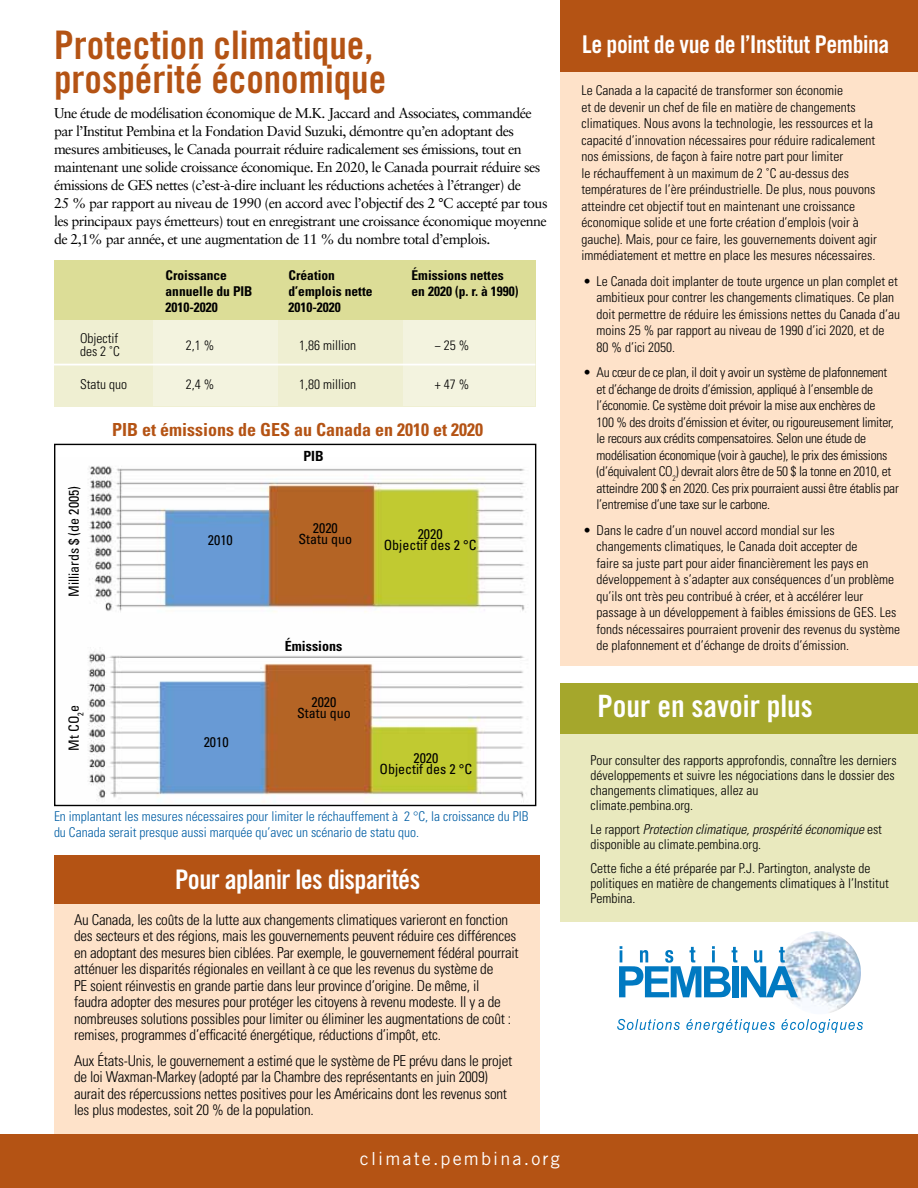
<style>
.page{position:relative;width:918px;height:1188px;background:#fff}
.page>*{position:absolute;margin:0;border:0;box-sizing:border-box;transform-origin:0 0}
.t1{font:39.3px "Trade Gothic Bold Cond Twenty";color:#b45314}
.t2{font:30.75px "Trade Gothic Bold Cond Twenty";color:#fff}
.t3{font:27px "Trade Gothic Bold Cond Twenty";letter-spacing:-.02em;color:#fff}
.t4{font:24.45px "Trade Gothic Bold Cond Twenty";letter-spacing:-.02em;color:#fff}
.t5{font:700 condensed 18px "Univers";color:#b45314}
.t6{font:18px "Trade Gothic";letter-spacing:.12em;color:#fff}
.t7{font:300 condensed 15px/16.5px "Univers";letter-spacing:-.015em;color:#000}
.t8{font:14.25px/18px "Sabon";letter-spacing:-.04em;color:#000}
.t9{font:condensed 13.95px/11.2px "Univers";color:#000;text-align:center}
.t10{font:700 condensed 13.95px "Univers";color:#000}
.t11{font:300 condensed 13.5px/16.5px "Univers";color:#000}
.t12{font:300 condensed 13.5px/16.5px "Univers";letter-spacing:-.02em;color:#000}
.t13{font:300 condensed 13.5px/16.2px "Univers";color:#005ea4}
.t14{font:700 condensed 13.5px "Univers";color:#000}
.s1{font-size:15px}
.s2{font-style:italic}
</style>
<div class="page">
<div style="left:54px;top:892px;width:486px;height:242px;background:#fee2c9"></div>
<div style="left:561px;top:47px;width:357px;height:619px;background:#fee2c9"></div>
<div style="left:561px;top:0;width:357px;height:72px;background:#b45314"></div>
<div style="left:0;top:1134px;width:918px;height:54px;background:#b45314"></div>
<div style="left:561px;top:725px;width:357px;height:197px;background:#e9e9be"></div>
<div style="left:561px;top:683px;width:357px;height:51px;background:#a5a72c"></div>
<div style="left:54px;top:272px;width:481px;height:135px;background:#efefd2"></div>
<div style="left:153px;top:308px;width:125px;height:98px;background:#f3f3df"></div>
<div style="left:404px;top:307px;width:131px;height:99px;background:#f3f3df"></div>
<div style="left:54px;top:260px;width:481px;height:60px;background:#dcdd97"></div>
<hr style="left:54px;top:364px;width:481px;height:1px;background:#fff">
<div style="left:54px;top:855px;width:486px;height:48px;background:#b45314"></div>
<img style="left:787px;top:931px;width:74px;height:82px">
<svg style="left:617px;top:1019px;width:63px;height:11px"></svg>
<svg style="left:686px;top:1019px;width:89px;height:14px"></svg>
<svg style="left:781px;top:1019px;width:82px;height:14px"></svg>
<svg style="left:619px;top:946px;width:179px;height:51px"></svg>
<img style="left:87px;top:466px;width:438px;height:336px">
<h1 class="t1" style="left:54px;top:21px;width:321px">Protection climatique,</h1>
<h3 class="t4" style="left:582px;top:30px;width:309px">Le point de vue de l’Institut Pembina</h3>
<h1 class="t1" style="left:54px;top:55px;width:334px">prospérité économique</h1>
<p class="t11" style="left:582px;top:82px;width:297px">Le Canada a la capacité de transformer son économie<br>et de devenir un chef de file en matière de changements climatiques. Nous avons la technologie, les ressources et la capacité d’innovation nécessaires pour réduire radicalement nos émissions, de façon à faire notre part pour limiter<br>le réchauffement à un maximum de 2 ˚C au-dessus des températures de l’ère préindustrielle. De plus, nous pouvons atteindre cet objectif tout en maintenant une croissance économique solide et une forte création d’emplois (voir à gauche). Mais, pour ce faire, les gouvernements doivent agir immédiatement et mettre en place les mesures nécessaires.</p>
<p class="t11" style="left:597px;top:273px;width:305px;text-indent:-14px">• Le Canada doit implanter de toute urgence un plan complet et ambitieux pour contrer les changements climatiques. Ce plan doit permettre de réduire les émissions nettes du Canada d’au moins 25 % par rapport au niveau de 1990 d’ici 2020, et de<br>80 % d’ici 2050.</p>
<p class="t12" style="left:597px;top:364px;width:304px;text-indent:-14px">• Au cœur de ce plan, il doit y avoir un système de plafonnement et d’échange de droits d’émission, appliqué à l’ensemble de l’économie. Ce système doit prévoir la mise aux enchères de<br>100 % des droits d’émission et éviter, ou rigoureusement limiter, le recours aux crédits compensatoires. Selon une étude de modélisation économique (voir à gauche), le prix des émissions (d’équivalent CO<sub>2</sub>) devrait alors être de 50 $ la tonne en 2010, et atteindre 200 $ en 2020. Ces prix pourraient aussi être établis par l’entremise d’une taxe sur le carbone.</p>
<p class="t11" style="left:597px;top:522px;width:305px;text-indent:-14px">• Dans le cadre d’un nouvel accord mondial sur les changements climatiques, le Canada doit accepter de<br>faire sa juste part pour aider financièrement les pays en développement à s’adapter aux conséquences d’un problème qu’ils ont très peu contribué à créer, et à accélérer leur passage à un développement à faibles émissions de GES. Les fonds nécessaires pourraient provenir des revenus du système de plafonnement et d’échange de droits d’émission.</p>
<p class="t8" style="left:54px;top:104px;width:495px">Une étude de modélisation économique de M.K. Jaccard and Associates, commandée par l’Institut Pembina et la Fondation David Suzuki, démontre qu’en adoptant des mesures ambitieuses, le Canada pourrait réduire radicalement ses émissions, tout en maintenant une solide croissance économique. En 2020, le Canada pourrait réduire ses émissions de GES nettes (c’est-à-dire incluant les réductions achetées à l’étranger) de<br>25 % par rapport au niveau de 1990 (en accord avec l’objectif des 2 °C accepté par tous les principaux pays émetteurs) tout en enregistrant une croissance économique moyenne de 2,1% par année, et une augmentation de 11 % du nombre total d’emplois.</p>
<p class="t14" style="left:166px;top:266px;width:63px">Croissance</p>
<p class="t14" style="left:289px;top:266px;width:48px">Création</p>
<p class="t14" style="left:412px;top:266px;width:94px">Émissions nettes</p>
<p class="t14" style="left:166px;top:283px;width:89px">annuelle du PIB</p>
<p class="t14" style="left:289px;top:283px;width:85px">d’emplois nette</p>
<p class="t14" style="left:412px;top:283px;width:108px">en 2020 (p. r. à 1990)</p>
<p class="t14" style="left:166px;top:299px;width:54px">2010-2020</p>
<p class="t14" style="left:289px;top:299px;width:54px">2010-2020</p>
<p class="t11" style="left:80px;top:331px;width:41px;line-height:12.9px">Objectif des 2 ˚C</p>
<p class="t11" style="left:186px;top:337px;width:30px">2,1 %</p>
<p class="t11" style="left:299px;top:337px;width:58px">1,86 million</p>
<p class="t11" style="left:435px;top:337px;width:36px">− 25 %</p>
<p class="t11" style="left:80px;top:376px;width:49px">Statu quo</p>
<p class="t11" style="left:186px;top:376px;width:30px">2,4 %</p>
<p class="t11" style="left:299px;top:376px;width:58px">1,80 million</p>
<p class="t11" style="left:435px;top:376px;width:36px">+ 47 %</p>
<h3 class="t5" style="left:112px;top:418px;width:372px">PIB et émissions de GES au Canada en 2010 et 2020</h3>
<p class="t10" style="left:304px;top:447px;width:22px">PIB</p>
<p class="t9" style="left:68px;top:597px;width:113px;rotate:-90deg">Milliards $ (de 2005)</p>
<p class="t9" style="left:298px;top:522px;width:55px">2020<br>Statu quo</p>
<p class="t9" style="left:384px;top:528px;width:94px">2020<br>Objectif des 2 °C</p>
<p class="t9" style="left:208px;top:534px;width:26px">2010</p>
<p class="t10" style="left:285px;top:637px;width:59px">Émissions</p>
<p class="t9" style="left:68px;top:751px;width:47px;rotate:-90deg">Mt CO<sub>2</sub>e</p>
<p class="t9" style="left:204px;top:736px;width:26px">2010</p>
<p class="t9" style="left:297px;top:696px;width:55px">2020<br>Statu quo</p>
<p class="t9" style="left:380px;top:752px;width:94px">2020<br>Objectif des 2 °C</p>
<p class="t13" style="left:54px;top:808px;width:476px">En implantant les mesures nécessaires pour limiter le réchauffement à 2 °C, la croissance du PIB du Canada serait presque aussi marquée qu’avec un scénario de statu quo.</p>
<h3 class="t3" style="left:175px;top:863px;width:247px">Pour aplanir les disparités</h3>
<p class="t7" style="left:74px;top:911px;width:446px">Au Canada, les coûts de la lutte aux changements climatiques varieront en fonction des secteurs et des régions, mais les gouvernements peuvent réduire ces différences en adoptant des mesures bien ciblées. Par exemple, le gouvernement fédéral pourrait atténuer les disparités régionales en veillant à ce que les revenus du système de<br>PE soient réinvestis en grande partie dans leur province d’origine. De même, il<br>faudra adopter des mesures pour protéger les citoyens à revenu modeste. Il y a de nombreuses solutions possibles pour limiter ou éliminer les augmentations de coût : remises, programmes d’efficacité énergétique, réductions d’impôt, etc.</p>
<p class="t7" style="left:74px;top:1052px;width:440px">Aux États-Unis, le gouvernement a estimé que le système de PE prévu dans le projet de loi Waxman-Markey (adopté par la Chambre des représentants en juin 2009) aurait des répercussions nettes positives pour les Américains dont les revenus sont les plus modestes, soit 20 % de la population.</p>
<h3 class="t6" style="left:360px;top:1147px;width:201px">climate.pembina.org</h3>
<h2 class="t2" style="left:598px;top:688px;width:217px">Pour en savoir plus</h2>
<p class="t11" style="left:590px;top:753px;width:308px;line-height:15px">Pour consulter des rapports approfondis, conna<span class="s1">î</span>tre les derniers développements et suivre les négociations dans le dossier des changements climatiques, allez au<br>climate.pembina.org.</p>
<p class="t11" style="left:590px;top:822px;width:293px;line-height:15px">Le rapport <span class="s2">Protection climatique, prospérité économique</span> est disponible au climate.pembina.org.</p>
<p class="t11" style="left:590px;top:861px;width:300px;line-height:15px">Cette fiche a été préparée par P.J. Partington, analyste de politiques en matière de changements climatiques à l’Institut<br>Pembina.</p>
</div>
